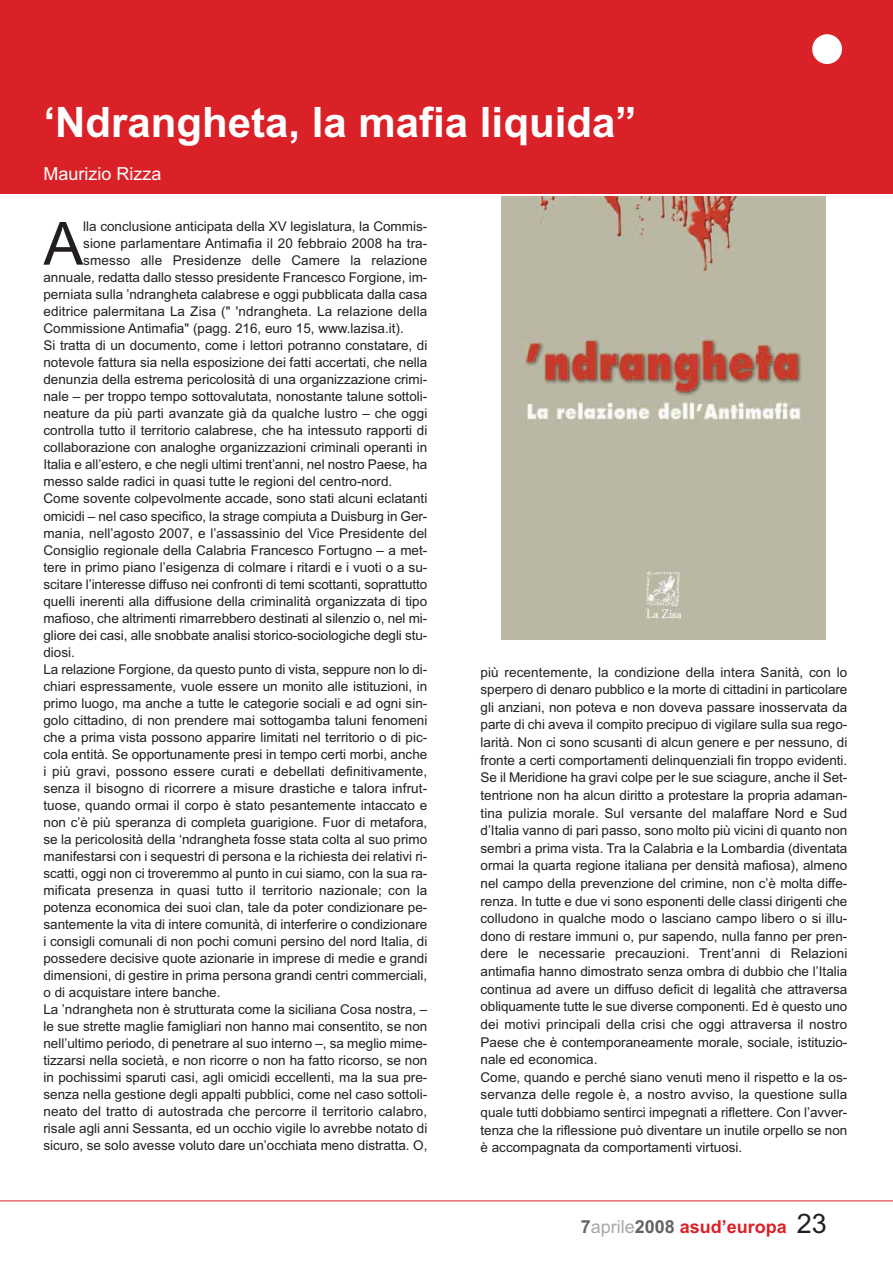
<style>
.page{position:relative;width:893px;height:1263px;background:#fff}
.page>*{position:absolute;margin:0;border:0;box-sizing:border-box;transform-origin:0 0}
.t1{font:59.55px "Arial";color:#231f20}
.t2{font:700 42px "Arial";color:#fff}
.t3{font:700 18px "Arial";color:#da2128}
.t4{font:18px "Arial";color:#fff}
.t5{font:13.5px/17.5px "Arial";color:#231f20}
.s1{color:#656262}
.s2{font-weight:400;color:#a9a7a6}
.s3{font-weight:400;font-size:27px;color:#231f20}
</style>
<div class="page">
<div style="left:0;top:0;width:892px;height:194px;background:#da2128"></div>
<hr style="left:0;top:1201px;width:892px;height:1px;background:#da2128">
<div style="left:812px;top:34px;width:30px;height:30px;background:#fff;border-radius:50%"></div>
<img style="left:502px;top:197px;width:323px;height:443px">
<h2 class="t2" style="left:43px;top:107px;width:594px">‘Ndrangheta, la mafia liquida”</h2>
<h3 class="t4" style="left:43px;top:168px;width:119px">Maurizio Rizza</h3>
<h1 class="t1" style="left:43px;top:222px;width:41px">A</h1>
<p class="t5" style="left:83px;top:219px;width:345px">lla conclusione anticipata della XV legislatura, la Commis-</p>
<p class="t5" style="left:83px;top:236px;width:345px">sione parlamentare Antimafia il 20 febbraio 2008 ha tra-</p>
<p class="t5" style="left:83px;top:253px;width:345px">smesso alle Presidenze delle Camere la relazione</p>
<p class="t5" style="left:43px;top:270px;width:385px">annuale, redatta dallo stesso presidente Francesco Forgione, im-</p>
<p class="t5" style="left:43px;top:287px;width:385px">perniata sulla ’ndrangheta calabrese e oggi pubblicata dalla casa</p>
<p class="t5" style="left:43px;top:304px;width:385px">editrice palermitana La Zisa (" 'ndrangheta. La relazione della</p>
<p class="t5" style="left:43px;top:321px;width:362px">Commissione Antimafia" (pagg. 216, euro 15, www.lazisa.it).</p>
<p class="t5" style="left:43px;top:338px;width:385px">Si tratta di un documento, come i lettori potranno constatare, di</p>
<p class="t5" style="left:43px;top:355px;width:385px">notevole fattura sia nella esposizione dei fatti accertati, che nella</p>
<p class="t5" style="left:43px;top:372px;width:385px">denunzia della estrema pericolosità di una organizzazione crimi-</p>
<p class="t5" style="left:43px;top:389px;width:385px">nale – per troppo tempo sottovalutata, nonostante talune sottoli-</p>
<p class="t5" style="left:43px;top:406px;width:385px">neature da più parti avanzate già da qualche lustro – che oggi</p>
<p class="t5" style="left:43px;top:423px;width:385px">controlla tutto il territorio calabrese, che ha intessuto rapporti di</p>
<p class="t5" style="left:43px;top:440px;width:385px">collaborazione con analoghe organizzazioni criminali operanti in</p>
<p class="t5" style="left:43px;top:457px;width:385px">Italia e all’estero, e che negli ultimi trent’anni, nel nostro Paese, ha</p>
<p class="t5" style="left:43px;top:474px;width:350px">messo salde radici in quasi tutte le regioni del centro-nord.</p>
<p class="t5" style="left:43px;top:491px;width:385px">Come sovente colpevolmente accade, sono stati alcuni eclatanti</p>
<p class="t5" style="left:43px;top:508px;width:385px">omicidi – nel caso specifico, la strage compiuta a Duisburg in Ger-</p>
<p class="t5" style="left:43px;top:525px;width:385px">mania, nell’agosto 2007, e l’assassinio del Vice Presidente del</p>
<p class="t5" style="left:43px;top:542px;width:385px">Consiglio regionale della Calabria Francesco Fortugno – a met-</p>
<p class="t5" style="left:43px;top:559px;width:385px">tere in primo piano l’esigenza di colmare i ritardi e i vuoti o a su-</p>
<p class="t5" style="left:43px;top:576px;width:385px">scitare l’interesse diffuso nei confronti di temi scottanti, soprattutto</p>
<p class="t5" style="left:43px;top:593px;width:385px">quelli inerenti alla diffusione della criminalità organizzata di tipo</p>
<p class="t5" style="left:43px;top:610px;width:385px">mafioso, che altrimenti rimarrebbero destinati al silenzio o, nel mi-</p>
<p class="t5" style="left:43px;top:628px;width:385px">gliore dei casi, alle snobbate analisi storico-sociologiche degli stu-</p>
<p class="t5" style="left:43px;top:645px;width:33px">diosi.</p>
<p class="t5" style="left:43px;top:662px;width:385px">La relazione Forgione, da questo punto di vista, seppure non lo di-</p>
<p class="t5" style="left:43px;top:679px;width:385px">chiari espressamente, vuole essere un monito alle istituzioni, in</p>
<p class="t5" style="left:43px;top:696px;width:385px">primo luogo, ma anche a tutte le categorie sociali e ad ogni sin-</p>
<p class="t5" style="left:43px;top:713px;width:385px">golo cittadino, di non prendere mai sottogamba taluni fenomeni</p>
<p class="t5" style="left:43px;top:730px;width:385px">che a prima vista possono apparire limitati nel territorio o di pic-</p>
<p class="t5" style="left:43px;top:747px;width:385px">cola entità. Se opportunamente presi in tempo certi morbi, anche</p>
<p class="t5" style="left:43px;top:764px;width:385px">i più gravi, possono essere curati e debellati definitivamente,</p>
<p class="t5" style="left:43px;top:781px;width:385px">senza il bisogno di ricorrere a misure drastiche e talora infrut-</p>
<p class="t5" style="left:43px;top:798px;width:385px">tuose, quando ormai il corpo è stato pesantemente intaccato e</p>
<p class="t5" style="left:43px;top:815px;width:385px">non c’è più speranza di completa guarigione. Fuor di metafora,</p>
<p class="t5" style="left:43px;top:832px;width:385px">se la pericolosità della ‘ndrangheta fosse stata colta al suo primo</p>
<p class="t5" style="left:43px;top:849px;width:385px">manifestarsi con i sequestri di persona e la richiesta dei relativi ri-</p>
<p class="t5" style="left:43px;top:866px;width:385px">scatti, oggi non ci troveremmo al punto in cui siamo, con la sua ra-</p>
<p class="t5" style="left:43px;top:883px;width:385px">mificata presenza in quasi tutto il territorio nazionale; con la</p>
<p class="t5" style="left:43px;top:900px;width:385px">potenza economica dei suoi clan, tale da poter condizionare pe-</p>
<p class="t5" style="left:43px;top:917px;width:385px">santemente la vita di intere comunità, di interferire o condizionare</p>
<p class="t5" style="left:43px;top:934px;width:385px">i consigli comunali di non pochi comuni persino del nord Italia, di</p>
<p class="t5" style="left:43px;top:951px;width:385px">possedere decisive quote azionarie in imprese di medie e grandi</p>
<p class="t5" style="left:43px;top:968px;width:385px">dimensioni, di gestire in prima persona grandi centri commerciali,</p>
<p class="t5" style="left:43px;top:985px;width:179px">o di acquistare intere banche.</p>
<p class="t5" style="left:43px;top:1002px;width:385px">La ’ndrangheta non è strutturata come la siciliana Cosa nostra, –</p>
<p class="t5" style="left:43px;top:1019px;width:385px">le sue strette maglie famigliari non hanno mai consentito, se non</p>
<p class="t5" style="left:43px;top:1036px;width:385px">nell’ultimo periodo, di penetrare al suo interno –, sa meglio mime-</p>
<p class="t5" style="left:43px;top:1053px;width:385px">tizzarsi nella società, e non ricorre o non ha fatto ricorso, se non</p>
<p class="t5" style="left:43px;top:1070px;width:385px">in pochissimi sparuti casi, agli omicidi eccellenti, ma la sua pre-</p>
<p class="t5" style="left:43px;top:1087px;width:385px">senza nella gestione degli appalti pubblici, come nel caso sottoli-</p>
<p class="t5" style="left:43px;top:1104px;width:385px">neato del tratto di autostrada che percorre il territorio calabro,</p>
<p class="t5" style="left:43px;top:1121px;width:385px">risale agli anni Sessanta, ed un occhio vigile lo avrebbe notato di</p>
<p class="t5" style="left:43px;top:1138px;width:385px">sicuro, se solo avesse voluto dare un’occhiata meno distratta. O,</p>
<p class="t5" style="left:480px;top:664px;width:368px">più recentemente, la condizione della intera Sanità, con lo sperpero di denaro pubblico e la morte di cittadini in particolare gli anziani, non poteva e non doveva passare inosservata da parte di chi aveva il compito precipuo di vigilare sulla sua rego&shy;larità. Non ci sono scusanti di alcun genere e per nessuno, di fronte a certi comportamenti delinquenziali fin troppo evidenti.<br>Se il Meridione ha gravi colpe per le sue sciagure, anche il Set&shy;tentrione non ha alcun diritto a protestare la propria adaman&shy;tina pulizia morale. Sul versante del malaffare Nord e Sud d’Italia vanno di pari passo, sono molto più vicini di quanto non sembri a prima vista. Tra la Calabria e la Lombardia (diventata ormai la quarta regione italiana per densità mafiosa), almeno nel campo della prevenzione del crimine, non c’è molta diffe&shy;renza. In tutte e due vi sono esponenti delle classi dirigenti che colludono in qualche modo o lasciano campo libero o si illu&shy;dono di restare immuni o, pur sapendo, nulla fanno per pren&shy;dere le necessarie precauzioni. Trent’anni di Relazioni antimafia hanno dimostrato senza ombra di dubbio che l’Italia continua ad avere un diffuso deficit di legalità che attraversa obliquamente tutte le sue diverse componenti. Ed è questo uno dei motivi principali della crisi che oggi attraversa il nostro Paese che è contemporaneamente morale, sociale, istituzio&shy;nale ed economica.<br>Come, quando e perché siano venuti meno il rispetto e la os&shy;servanza delle regole è, a nostro avviso, la questione sulla quale tutti dobbiamo sentirci impegnati a riflettere. Con l’avver&shy;tenza che la riflessione può diventare un inutile orpello se non è accompagnata da comportamenti virtuosi.</p>
<h3 class="t3" style="left:580px;top:1220px;width:248px"><span class="s1">7</span><span class="s2">aprile</span><span class="s1">2008</span> asud’europa <span class="s3">23</span></h3>
</div>
